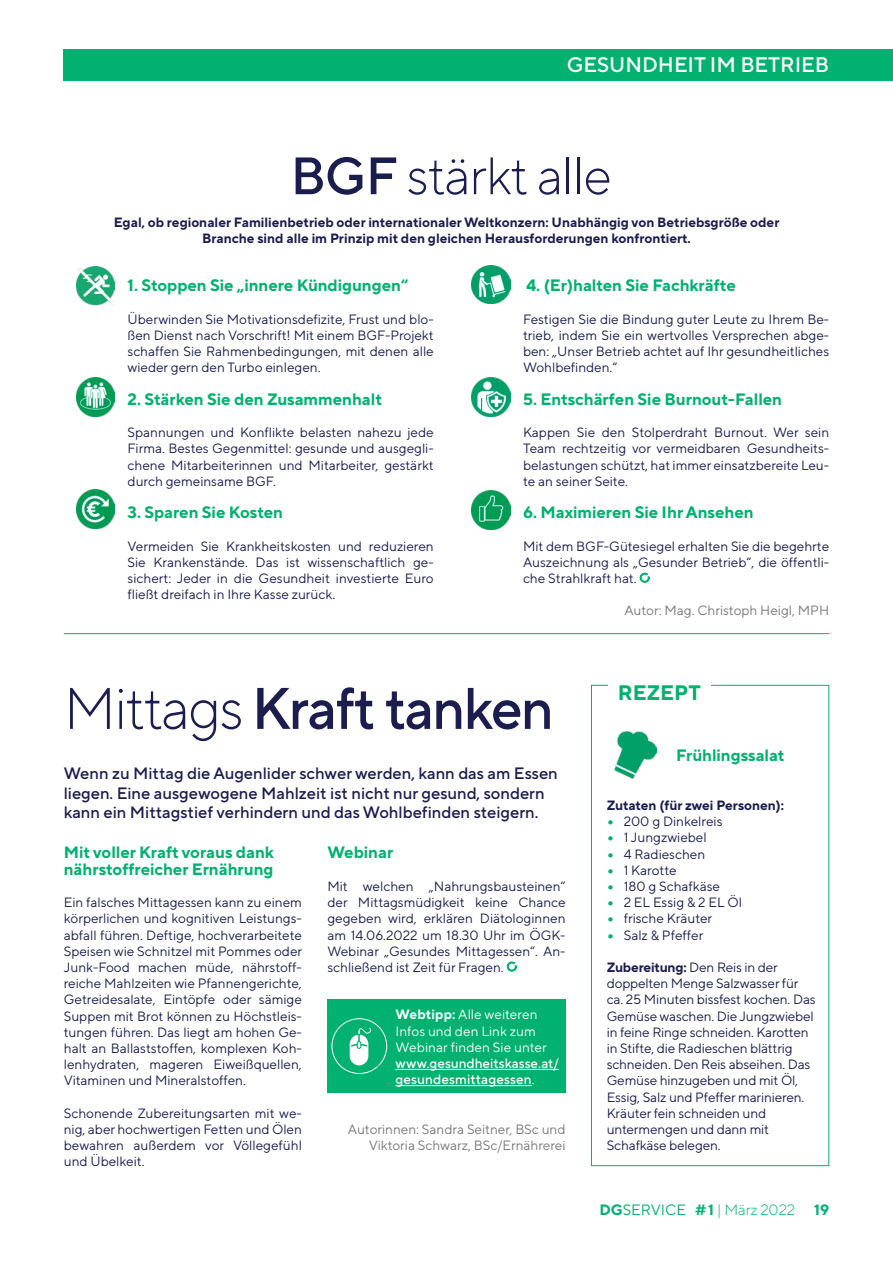
<style>
.page{position:relative;width:893px;height:1263px;background:#fff}
.page>*{position:absolute;margin:0;border:0;box-sizing:border-box;transform-origin:0 0}
.Ueberschrift_1_HL_GiB_H1{font:500 58.5px "TT Norms Pro";letter-spacing:-.03em;color:#1c1d4f}
.Zwischentitel_ZT_H2_BGF_staerkt_alle{font:300 52.5px "TT Norms Pro";letter-spacing:-.02em;color:#1c1d4f}
.t1{font:500 21px "TT Norms Pro";color:#fff}
.HL-Kasten_HL-Kasten_H2{font:700 21px "TT Norms Pro";color:#00b16f}
.Zwischentitel_ZT-H3{font:700 16.5px "TT Norms Pro";color:#00b16f}
.Einleitung_Einleitung_P{font:500 16.5px/19.8px "TT Norms Pro";color:#1c1d4f}
.Zwischentitel_ZT-H2{font:700 16.5px/16.2px "TT Norms Pro";color:#00b16f}
.t2{font:300 15px "TT Norms Pro";color:#00b16f}
.t3{font:700 15px "TT Norms Pro";color:#00b16f}
.Lauftext_LT_Blocksatz_P{font:13.5px/16.2px "TT Norms Pro";color:#1c1d4f;text-align:justify}
.Lauftext_LT_libu_P{font:13.5px/16.2px "TT Norms Pro";letter-spacing:-.01em;color:#1c1d4f}
.Lauftext_LT_libu_P-2{font:700 13.5px/16.2px "TT Norms Pro";color:#1c1d4f;text-align:center}
.Lauftext_LT_AP-Web_P{font:13.5px/16.2px "TT Norms Pro";letter-spacing:.005em;color:#fff}
.Lauftext_LT_Autor_P{font:13.5px/16.2px "TT Norms Pro";color:#787877;text-align:right}
.s1{font-weight:500}
.s2{font-weight:300}
.s3{font-weight:700}
.s4{font-weight:900;color:#00b16f}
.s5{font-weight:400}
</style>
<div class="page">
<div style="left:64px;top:49px;width:829px;height:32px;background:#00b16f"></div>
<hr style="left:64px;top:633px;width:765px;height:1px;background:#00b16f">
<svg style="left:506px;top:961px;width:11px;height:11px"></svg>
<svg style="left:639px;top:572px;width:11px;height:11px"></svg>
<div style="left:591px;top:685px;width:238px;height:481px;border:1px solid #00b16f"></div>
<div style="left:608px;top:680px;width:102px;height:26px;background:#fff"></div>
<img style="left:615px;top:731px;width:42px;height:47px">
<div style="left:327px;top:999px;width:239px;height:94px;background:#00b16f"></div>
<hr style="left:395px;top:1069px;width:164px;height:1px;background:#fff">
<hr style="left:395px;top:1085px;width:137px;height:1px;background:#fff">
<div style="left:332px;top:1018px;width:55px;height:56px;border:1px solid #fff;border-radius:50%"></div>
<svg style="left:350px;top:1028px;width:21px;height:37px"></svg>
<img style="left:76px;top:266px;width:39px;height:39px">
<img style="left:76px;top:378px;width:39px;height:38px">
<img style="left:76px;top:490px;width:39px;height:38px">
<img style="left:472px;top:265px;width:38px;height:39px">
<img style="left:472px;top:378px;width:38px;height:38px">
<img style="left:472px;top:491px;width:38px;height:38px">
<h3 class="t1" style="left:567px;top:51px;width:264px">GESUNDHEIT IM BETRIEB</h3>
<h2 class="Zwischentitel_ZT_H2_BGF_staerkt_alle" style="left:290px;top:142px;width:323px"><span class="s1">BGF</span> stärkt alle</h2>
<p class="Lauftext_LT_libu_P-2" style="left:114px;top:213px;width:667px">Egal, ob regionaler Familienbetrieb oder internationaler Weltkonzern: Unabhängig von Betriebsgröße oder<br>Branche sind alle im Prinzip mit den gleichen Herausforderungen konfrontiert.</p>
<h3 class="Zwischentitel_ZT-H3" style="left:128px;top:275px;width:282px">1. Stoppen Sie „innere Kündigungen“</h3>
<p class="Lauftext_LT_Blocksatz_P" style="left:128px;top:310px;width:308px">Überwinden Sie Motivationsdefizite, Frust und blo&shy;ßen Dienst nach Vorschrift! Mit einem BGF-Projekt schaffen Sie Rahmenbedingungen, mit denen alle wieder gern den Turbo einlegen.</p>
<h3 class="Zwischentitel_ZT-H3" style="left:128px;top:388px;width:256px">2. Stärken Sie den Zusammenhalt</h3>
<p class="Lauftext_LT_Blocksatz_P" style="left:128px;top:424px;width:308px">Spannungen und Konflikte belasten nahezu jede Firma. Bestes Gegenmittel: gesunde und ausgegli&shy;chene Mitarbeiterinnen und Mitarbeiter, gestärkt durch gemeinsame BGF.</p>
<h3 class="Zwischentitel_ZT-H3" style="left:128px;top:502px;width:157px">3. Sparen Sie Kosten</h3>
<p class="Lauftext_LT_Blocksatz_P" style="left:128px;top:537px;width:308px">Vermeiden Sie Krankheitskosten und reduzieren Sie Krankenstände. Das ist wissenschaftlich ge&shy;sichert: Jeder in die Gesundheit investierte Euro fließt dreifach in Ihre Kasse zurück.</p>
<h3 class="Zwischentitel_ZT-H3" style="left:526px;top:275px;width:211px">4. (Er)halten Sie Fachkräfte</h3>
<p class="Lauftext_LT_Blocksatz_P" style="left:523px;top:310px;width:308px">Festigen Sie die Bindung guter Leute zu Ihrem Be&shy;trieb, indem Sie ein wertvolles Versprechen abge&shy;ben: „Unser Betrieb achtet auf Ihr gesundheitliches Wohlbefinden.“</p>
<h3 class="Zwischentitel_ZT-H3" style="left:523px;top:388px;width:261px">5. Entschärfen Sie Burnout-Fallen</h3>
<p class="Lauftext_LT_Blocksatz_P" style="left:523px;top:424px;width:308px">Kappen Sie den Stolperdraht Burnout. Wer sein Team rechtzeitig vor vermeidbaren Gesundheits&shy;belastungen schützt, hat immer einsatzbereite Leu&shy;te an seiner Seite.</p>
<h3 class="Zwischentitel_ZT-H3" style="left:523px;top:502px;width:232px">6. Maximieren Sie Ihr Ansehen</h3>
<p class="Lauftext_LT_Blocksatz_P" style="left:523px;top:537px;width:308px">Mit dem BGF-Gütesiegel erhalten Sie die begehrte Auszeichnung als „Gesunder Betrieb“, die öffentli&shy;che Strahlkraft hat.</p>
<p class="Lauftext_LT_Autor_P" style="left:624px;top:602px;width:206px">Autor: Mag. Christoph Heigl, MPH</p>
<h1 class="Ueberschrift_1_HL_GiB_H1" style="left:64px;top:670px;width:491px"><span class="s2">Mittags</span> Kraft tanken</h1>
<p class="Einleitung_Einleitung_P" style="left:64px;top:762px;width:496px">Wenn zu Mittag die Augenlider schwer werden, kann das am Essen liegen. Eine ausgewogene Mahlzeit ist nicht nur gesund, sondern kann ein Mittagstief verhindern und das Wohlbefinden steigern.</p>
<h2 class="Zwischentitel_ZT-H2" style="left:64px;top:844px;width:212px">Mit voller Kraft voraus dank nährstoffreicher Ernährung</h2>
<p class="Lauftext_LT_Blocksatz_P" style="left:64px;top:894px;width:240px">Ein falsches Mittagessen kann zu einem körperlichen und kognitiven Leistungs&shy;abfall führen. Deftige, hochverarbeitete Speisen wie Schnitzel mit Pommes oder Junk-Food machen müde, nährstoff&shy;reiche Mahlzeiten wie Pfannengerichte, Getreidesalate, Eintöpfe oder sämige Suppen mit Brot können zu Höchstleis&shy;tungen führen. Das liegt am hohen Ge&shy;halt an Ballaststoffen, komplexen Koh&shy;lenhydraten, mageren Eiweißquellen, Vitaminen und Mineralstoffen.</p>
<p class="Lauftext_LT_Blocksatz_P" style="left:64px;top:1104px;width:240px">Schonende Zubereitungsarten mit we&shy;nig, aber hochwertigen Fetten und Ölen bewahren außerdem vor Völlegefühl und Übelkeit.</p>
<h2 class="Zwischentitel_ZT-H2" style="left:327px;top:844px;width:67px">Webinar</h2>
<p class="Lauftext_LT_Blocksatz_P" style="left:327px;top:877px;width:240px">Mit welchen „Nahrungsbausteinen“ der Mittagsmüdigkeit keine Chance gegeben wird, erklären Diätologinnen am 14.06.2022 um 18.30 Uhr im ÖGK-Webinar „Gesundes Mittagessen“. An&shy;schließend ist Zeit für Fragen.</p>
<p class="Lauftext_LT_AP-Web_P" style="left:395px;top:1006px;width:165px"><span class="s3">Webtipp:</span> Alle weiteren<br>Infos und den Link zum<br>Webinar finden Sie unter <span class="s1">www.gesundheitskasse.at/ gesundesmittagessen</span>.</p>
<p class="Lauftext_LT_Autor_P" style="left:348px;top:1120px;width:219px">Autorinnen: Sandra Seitner, BSc und<br>Viktoria Schwarz, BSc/Ernährerei</p>
<h2 class="HL-Kasten_HL-Kasten_H2" style="left:618px;top:679px;width:84px">REZEPT</h2>
<h3 class="Zwischentitel_ZT-H3" style="left:676px;top:745px;width:110px">Frühlingssalat</h3>
<p class="Lauftext_LT_libu_P-2" style="left:607px;top:796px;width:179px">Zutaten (für zwei Personen):</p>
<p class="Lauftext_LT_Blocksatz_P" style="left:607px;top:813px;width:117px"><span class="s4">•</span> 200 g Dinkelreis</p>
<p class="Lauftext_LT_Blocksatz_P" style="left:607px;top:829px;width:101px"><span class="s4">•</span> 1 Jungzwiebel</p>
<p class="Lauftext_LT_Blocksatz_P" style="left:607px;top:845px;width:100px"><span class="s4">•</span> 4 Radieschen</p>
<p class="Lauftext_LT_Blocksatz_P" style="left:607px;top:861px;width:71px"><span class="s4">•</span> 1 Karotte</p>
<p class="Lauftext_LT_Blocksatz_P" style="left:607px;top:877px;width:115px"><span class="s4">•</span> 180 g Schafkäse</p>
<p class="Lauftext_LT_Blocksatz_P" style="left:607px;top:894px;width:137px"><span class="s4">•</span> 2 EL Essig &amp; 2 EL Öl</p>
<p class="Lauftext_LT_Blocksatz_P" style="left:607px;top:910px;width:107px"><span class="s4">•</span> frische Kräuter</p>
<p class="Lauftext_LT_Blocksatz_P" style="left:607px;top:926px;width:98px"><span class="s4">•</span> Salz &amp; Pfeffer</p>
<p class="Lauftext_LT_libu_P" style="left:607px;top:958px;width:210px"><span class="s3">Zubereitung:</span> Den Reis in der doppelten Menge Salzwasser für ca. 25 Minuten bissfest kochen. Das<br>Gemüse waschen. Die Jungzwiebel in feine Ringe schneiden. Karotten in Stifte, die Radieschen blättrig schneiden. Den Reis abseihen. Das<br>Gemüse hinzugeben und mit Öl,<br>Essig, Salz und Pfeffer marinieren.<br>Kräuter fein schneiden und untermengen und dann mit<br>Schafkäse belegen.</p>
<p class="t2" style="left:599px;top:1200px;width:197px"><span class="s3">DG</span><span class="s5">SERVICE</span> <span class="s3">#1</span> | März 2022</p>
<p class="t3" style="left:814px;top:1200px;width:17px">19</p>
</div>
